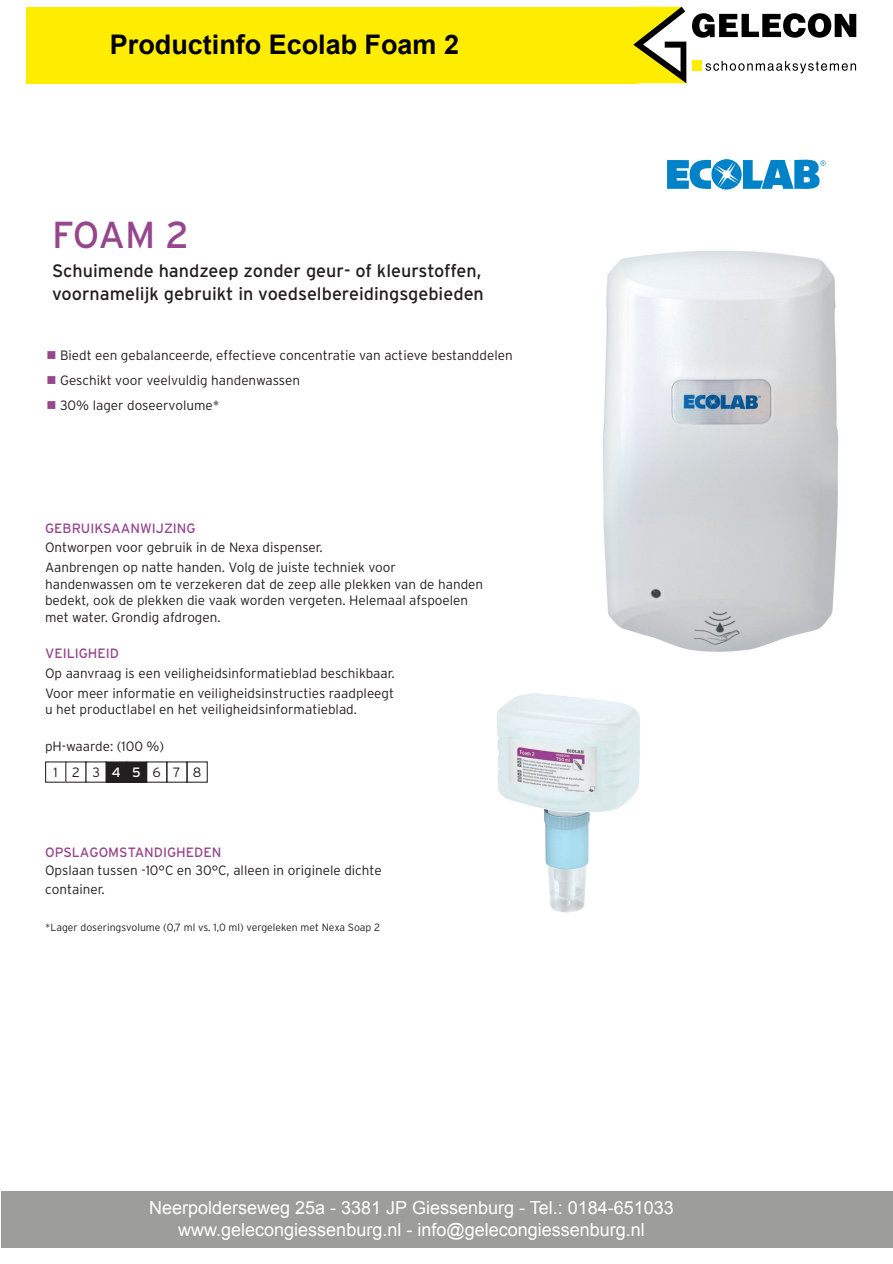
<style>
.page{position:relative;width:893px;height:1264px;background:#fff}
.page>*{position:absolute;margin:0;border:0;box-sizing:border-box;transform-origin:0 0}
.Headline_Produkt{font:37.5px "Interstate";color:#96468d}
.t1{font:700 27px "Arial";color:#000}
.t2{font:18px/21.6px "Arial";color:#fff;text-align:center}
.t3{font:18px/22.5px "Interstate";color:#231f20}
.fließtext_unten{font:300 13.5px/16.5px "Interstate";color:#231f20}
.fließtext_oben{font:300 13.5px "Interstate";color:#231f20}
.Headline_unten{font:13.5px "Interstate";color:#96468d}
.fließtext_unten-2{font:13.5px "Interstate";color:#96468d}
.fließtext_unten-3{font:300 10.5px "Interstate";color:#231f20}
.s1{font-style:inherit}
.s2{color:#96468d}
.s3{font-weight:400;color:#fff}
.s4{font-weight:400;color:#96468d}
</style>
<div class="page">
<img style="left:602px;top:250px;width:237px;height:402px">
<img style="left:497px;top:693px;width:143px;height:219px">
<svg style="left:667px;top:159px;width:158px;height:31px"></svg>
<div style="left:85px;top:761px;width:22px;height:21px;border:1px solid #231f20"></div>
<div style="left:106px;top:762px;width:20px;height:20px;background:#231f20"></div>
<div style="left:106px;top:761px;width:21px;height:21px;border:1px solid #231f20"></div>
<div style="left:126px;top:762px;width:21px;height:20px;background:#231f20"></div>
<div style="left:126px;top:761px;width:21px;height:21px;border:1px solid #231f20"></div>
<div style="left:146px;top:761px;width:21px;height:21px;border:1px solid #231f20"></div>
<div style="left:166px;top:761px;width:22px;height:21px;border:1px solid #231f20"></div>
<div style="left:186px;top:761px;width:22px;height:21px;border:1px solid #231f20"></div>
<svg style="left:26px;top:6px;width:830px;height:77px"></svg>
<div style="left:692px;top:61px;width:9px;height:10px;background:#ffed00"></div>
<div style="left:1px;top:1191px;width:892px;height:56px;background:#9d9d9c"></div>
<h2 class="t1" style="left:110px;top:27px;width:351px">Productinfo Ecolab <span class="s1">Foam 2</span></h2>
<p class="Headline_Produkt" style="left:52px;top:214px;width:139px">FOAM 2</p>
<p class="t3" style="left:52px;top:259px;width:433px">Schuimende handzeep zonder geur- of kleurstoffen, voornamelijk gebruikt in voedselbereidingsgebieden</p>
<p class="fließtext_oben" style="left:46px;top:347px;width:468px"><span class="s2">■</span> Biedt een gebalanceerde, effectieve concentratie van actieve bestanddelen</p>
<p class="fließtext_oben" style="left:46px;top:372px;width:255px"><span class="s2">■</span> Geschikt voor veelvuldig handenwassen</p>
<p class="fließtext_oben" style="left:46px;top:397px;width:174px"><span class="s2">■</span> 30% lager doseervolume*</p>
<p class="Headline_unten" style="left:45px;top:520px;width:152px">GEBRUIKSAANWIJZING</p>
<p class="fließtext_unten" style="left:45px;top:539px;width:279px">Ontworpen voor gebruik in de Nexa dispenser.</p>
<p class="fließtext_unten" style="left:45px;top:559px;width:439px">Aanbrengen op natte handen. Volg de juiste techniek voor handenwassen om te verzekeren dat de zeep alle plekken van de handen bedekt, ook de plekken die vaak worden vergeten. Helemaal afspoelen met water. Grondig afdrogen.</p>
<p class="fließtext_unten-2" style="left:45px;top:646px;width:75px">VEILIGHEID</p>
<p class="fließtext_unten" style="left:45px;top:665px;width:351px">Op aanvraag is een veiligheidsinformatieblad beschikbaar.</p>
<p class="fließtext_unten" style="left:45px;top:684px;width:350px">Voor meer informatie en veiligheidsinstructies raadpleegt u het productlabel en het veiligheidsinformatieblad.</p>
<p class="fließtext_unten" style="left:45px;top:738px;width:121px">pH-waarde: (100 %)</p>
<p class="fließtext_unten" style="left:54px;top:763px;width:149px">1 23<span class="s3">45</span>678</p>
<p class="fließtext_unten" style="left:45px;top:842px;width:338px;line-height:18.6px"><span class="s4">OPSLAGOMSTANDIGHEDEN<br></span>Opslaan tussen -10°C en 30°C, alleen in originele dichte container.</p>
<p class="fließtext_unten-3" style="left:45px;top:920px;width:336px">*Lager doseringsvolume (0,7 ml vs. 1,0 ml) vergeleken met Nexa Soap 2</p>
<h3 class="t2" style="left:149px;top:1197px;width:526px">Neerpolderseweg 25a - 3381 JP Giessenburg - Tel.: 0184-651033 www.gelecongiessenburg.nl - info@gelecongiessenburg.nl</h3>
</div>
